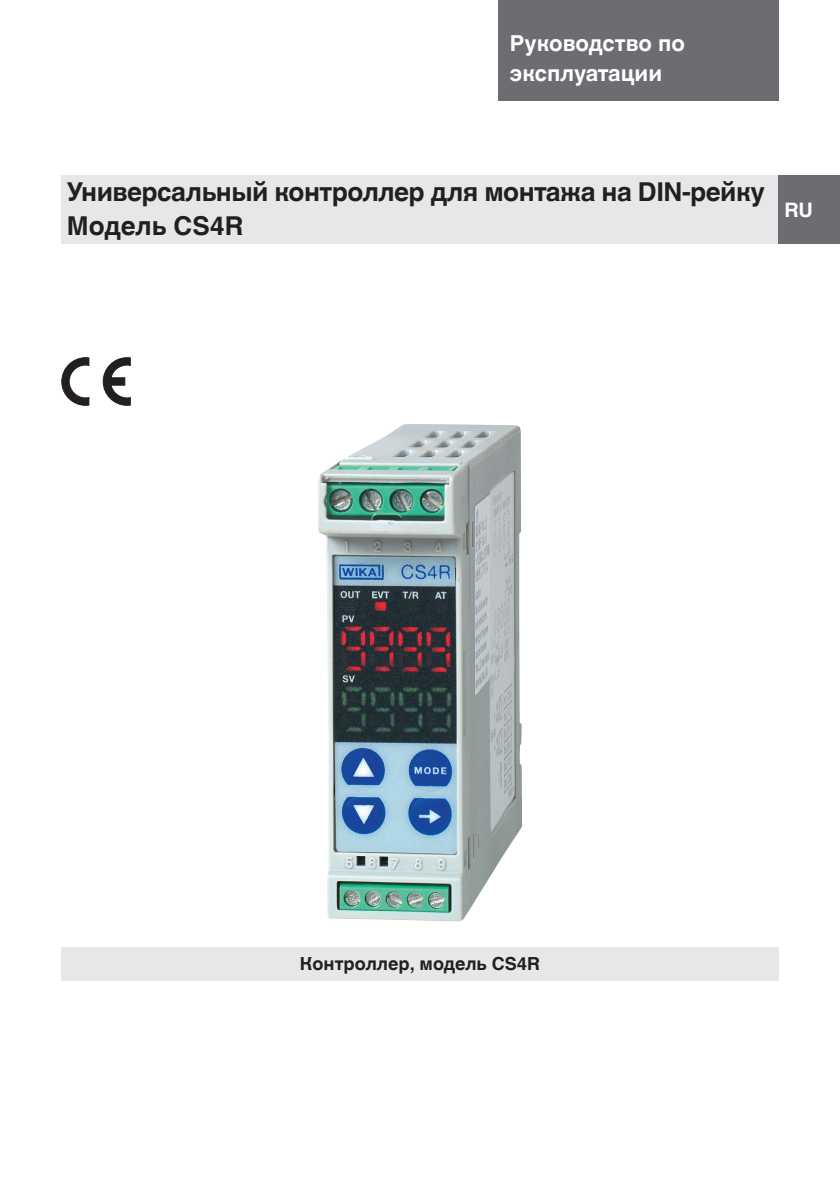
<style>
.page{position:relative;width:840px;height:1191px;background:#fff}
.page>*{position:absolute;margin:0;border:0;box-sizing:border-box;transform-origin:0 0}
.t1{font:700 26px/34px "Helvetica World";letter-spacing:-.02em;color:#231f20}
.t2{font:700 22px/30px "Helvetica World";color:#fff}
.t3{font:700 20px "Helvetica World";color:#fff}
.t4{font:700 18px "Helvetica World";color:#231f20}
</style>
<div class="page">
<div style="left:61px;top:176px;width:717px;height:68px;background:#e6e7e9"></div>
<div style="left:778px;top:176px;width:61px;height:68px;background:#6c6d70"></div>
<div style="left:497px;top:0;width:281px;height:101px;background:#6c6d70"></div>
<div style="left:61px;top:947px;width:717px;height:33px;background:#e6e7e9"></div>
<img style="left:318px;top:424px;width:204px;height:497px">
<svg style="left:62px;top:357px;width:27px;height:48px"></svg>
<svg style="left:103px;top:357px;width:27px;height:48px"></svg>
<p class="t2" style="left:509px;top:29px;width:176px">Руководство по эксплуатации</p>
<p class="t1" style="left:67px;top:175px;width:699px">Универсальный контроллер для монтажа на DIN-рейку<br>Модель CS4R</p>
<p class="t3" style="left:783px;top:198px;width:30px">RU</p>
<p class="t4" style="left:300px;top:953px;width:241px">Контроллер, модель CS4R</p>
</div>
